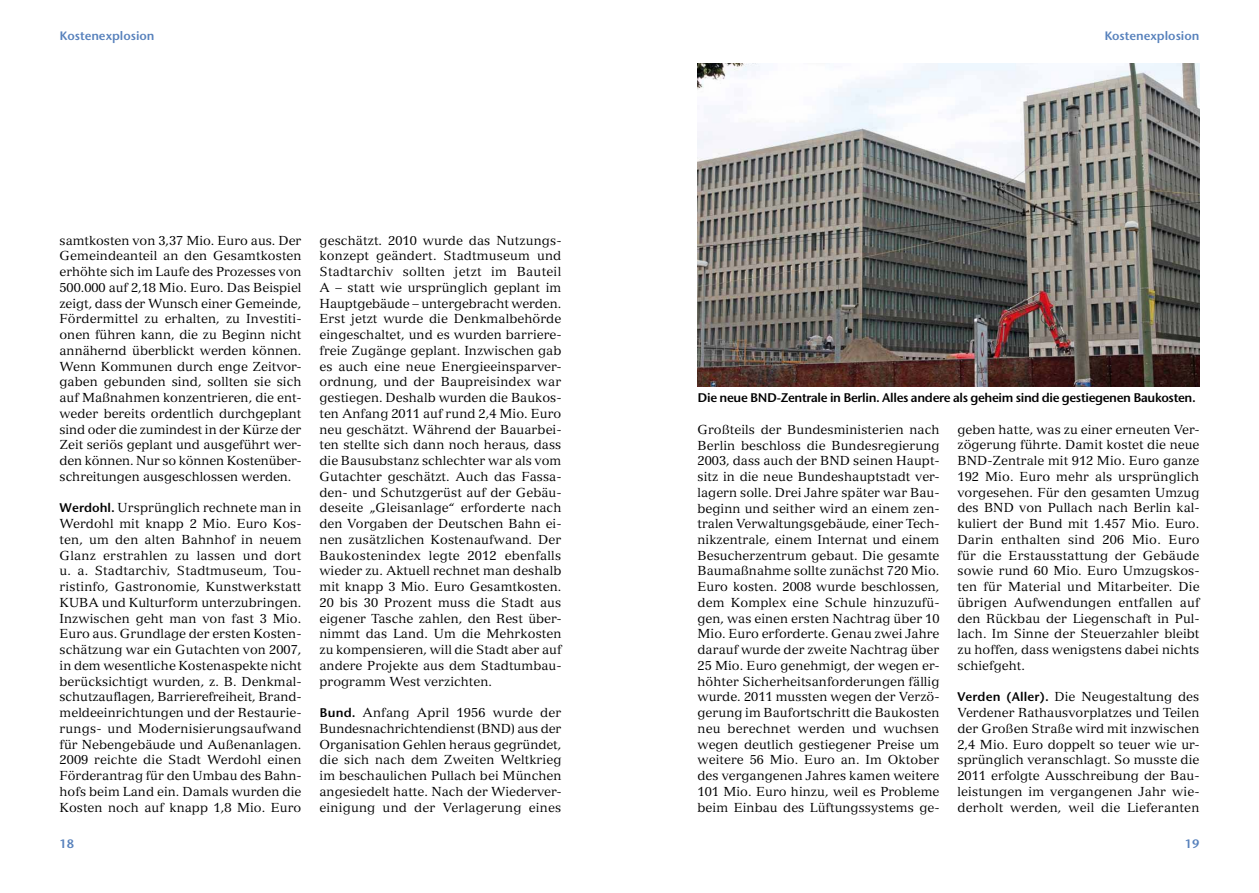
<style>
.page{position:relative;width:1259px;height:893px;background:#fff}
.page>*{position:absolute;margin:0;border:0;box-sizing:border-box;transform-origin:0 0}
.t1{font:12.75px/15.8px "Versailles";letter-spacing:.005em;color:#000;text-align:justify}
.t2{font:12.75px "Stone San Itc T Semi";letter-spacing:-.025em;color:#000}
.t3{font:12.45px "Stone San Itc T Semi";color:#5781bc}
.s1{font-family:"Stone San Itc T Semi"}
</style>
<div class="page">
<img style="left:697px;top:64px;width:502px;height:322px">
<p class="t3" style="left:60px;top:29px;width:97px">Kostenexplosion</p>
<p class="t1" style="left:60px;top:234px;width:243px">samtkosten von 3,37 Mio. Euro aus. Der Gemeindeanteil an den Gesamtkosten erhöhte sich im Laufe des Prozesses von 500.000 auf 2,18 Mio. Euro. Das Beispiel zeigt, dass der Wunsch einer Gemeinde, Fördermittel zu erhalten, zu Investiti&shy;onen führen kann, die zu Beginn nicht annähernd überblickt werden können.<br>Wenn Kommunen durch enge Zeitvor&shy;gaben gebunden sind, sollten sie sich auf Maßnahmen konzentrieren, die ent&shy;weder bereits ordentlich durchgeplant sind oder die zumindest in der Kürze der Zeit seriös geplant und ausgeführt wer&shy;den können. Nur so können Kostenüber&shy;schreitungen ausgeschlossen werden.</p>
<p class="t1" style="left:60px;top:501px;width:244px"><span class="s1">Werdohl.</span> Ursprünglich rechnete man in Werdohl mit knapp 2 Mio. Euro Kos&shy;ten, um den alten Bahnhof in neuem Glanz erstrahlen zu lassen und dort u. a. Stadtarchiv, Stadtmuseum, Tou&shy;ristinfo, Gastronomie, Kunstwerkstatt KUBA und Kulturform unterzubringen.<br>Inzwischen geht man von fast 3 Mio.<br>Euro aus. Grundlage der ersten Kosten&shy;schätzung war ein Gutachten von 2007, in dem wesentliche Kostenaspekte nicht berücksichtigt wurden, z. B. Denkmal&shy;schutzauflagen, Barrierefreiheit, Brand&shy;meldeeinrichtungen und der Restaurie&shy;rungs- und Modernisierungsaufwand für Nebengebäude und Außenanlagen.<br>2009 reichte die Stadt Werdohl einen Förderantrag für den Umbau des Bahn&shy;hofs beim Land ein. Damals wurden die Kosten noch auf knapp 1,8 Mio. Euro</p>
<p class="t3" style="left:60px;top:837px;width:16px">18</p>
<p class="t1" style="left:319px;top:233px;width:243px">geschätzt. 2010 wurde das Nutzungs&shy;konzept geändert. Stadtmuseum und Stadtarchiv sollten jetzt im Bauteil A – statt wie ursprünglich geplant im Hauptgebäude – untergebracht werden.<br>Erst jetzt wurde die Denkmalbehörde eingeschaltet, und es wurden barriere&shy;freie Zugänge geplant. Inzwischen gab es auch eine neue Energieeinsparver&shy;ordnung, und der Baupreisindex war gestiegen. Deshalb wurden die Baukos&shy;ten Anfang 2011 auf rund 2,4 Mio. Euro neu geschätzt. Während der Bauarbei&shy;ten stellte sich dann noch heraus, dass die Bausubstanz schlechter war als vom Gutachter geschätzt. Auch das Fassa&shy;den- und Schutzgerüst auf der Gebäu&shy;deseite „Gleisanlage“ erforderte nach den Vorgaben der Deutschen Bahn ei&shy;nen zusätzlichen Kostenaufwand. Der Baukostenindex legte 2012 ebenfalls wieder zu. Aktuell rechnet man deshalb mit knapp 3 Mio. Euro Gesamtkosten.<br>20 bis 30 Prozent muss die Stadt aus eigener Tasche zahlen, den Rest über&shy;nimmt das Land. Um die Mehrkosten zu kompensieren, will die Stadt aber auf andere Projekte aus dem Stadtumbau&shy;programm West verzichten.</p>
<p class="t1" style="left:319px;top:706px;width:243px"><span class="s1">Bund.</span> Anfang April 1956 wurde der Bundesnachrichtendienst (BND) aus der Organisation Gehlen heraus gegründet, die sich nach dem Zweiten Weltkrieg im beschaulichen Pullach bei München angesiedelt hatte. Nach der Wiederver&shy;einigung und der Verlagerung eines</p>
<p class="t3" style="left:1104px;top:29px;width:97px">Kostenexplosion</p>
<p class="t2" style="left:697px;top:392px;width:500px">Die neue BND-Zentrale in Berlin. Alles andere als geheim sind die gestiegenen Baukosten.</p>
<p class="t1" style="left:697px;top:423px;width:243px">Großteils der Bundesministerien nach Berlin beschloss die Bundesregierung 2003, dass auch der BND seinen Haupt&shy;sitz in die neue Bundeshauptstadt ver&shy;lagern solle. Drei Jahre später war Bau&shy;beginn und seither wird an einem zen&shy;tralen Verwaltungsgebäude, einer Tech&shy;nikzentrale, einem Internat und einem Besucherzentrum gebaut. Die gesamte Baumaßnahme sollte zunächst 720 Mio.<br>Euro kosten. 2008 wurde beschlossen, dem Komplex eine Schule hinzuzufü&shy;gen, was einen ersten Nachtrag über 10<br>Mio. Euro erforderte. Genau zwei Jahre darauf wurde der zweite Nachtrag über 25 Mio. Euro genehmigt, der wegen er&shy;höhter Sicherheitsanforderungen fällig wurde. 2011 mussten wegen der Verzö&shy;gerung im Baufortschritt die Baukosten neu berechnet werden und wuchsen wegen deutlich gestiegener Preise um weitere 56 Mio. Euro an. Im Oktober des vergangenen Jahres kamen weitere 101 Mio. Euro hinzu, weil es Probleme beim Einbau des Lüftungssystems ge-</p>
<p class="t1" style="left:957px;top:422px;width:243px">geben hatte, was zu einer erneuten Ver&shy;zögerung führte. Damit kostet die neue BND-Zentrale mit 912 Mio. Euro ganze 192 Mio. Euro mehr als ursprünglich vorgesehen. Für den gesamten Umzug des BND von Pullach nach Berlin kal&shy;kuliert der Bund mit 1.457 Mio. Euro.<br>Darin enthalten sind 206 Mio. Euro für die Erstausstattung der Gebäude sowie rund 60 Mio. Euro Umzugskos&shy;ten für Material und Mitarbeiter. Die übrigen Aufwendungen entfallen auf den Rückbau der Liegenschaft in Pul&shy;lach. Im Sinne der Steuerzahler bleibt zu hoffen, dass wenigstens dabei nichts schiefgeht.</p>
<p class="t1" style="left:957px;top:690px;width:243px"><span class="s1">Verden (Aller).</span> Die Neugestaltung des Verdener Rathausvorplatzes und Teilen der Großen Straße wird mit inzwischen 2,4 Mio. Euro doppelt so teuer wie ur&shy;sprünglich veranschlagt. So musste die 2011 erfolgte Ausschreibung der Bau&shy;leistungen im vergangenen Jahr wie&shy;derholt werden, weil die Lieferanten</p>
<p class="t3" style="left:1184px;top:837px;width:16px">19</p>
</div>
